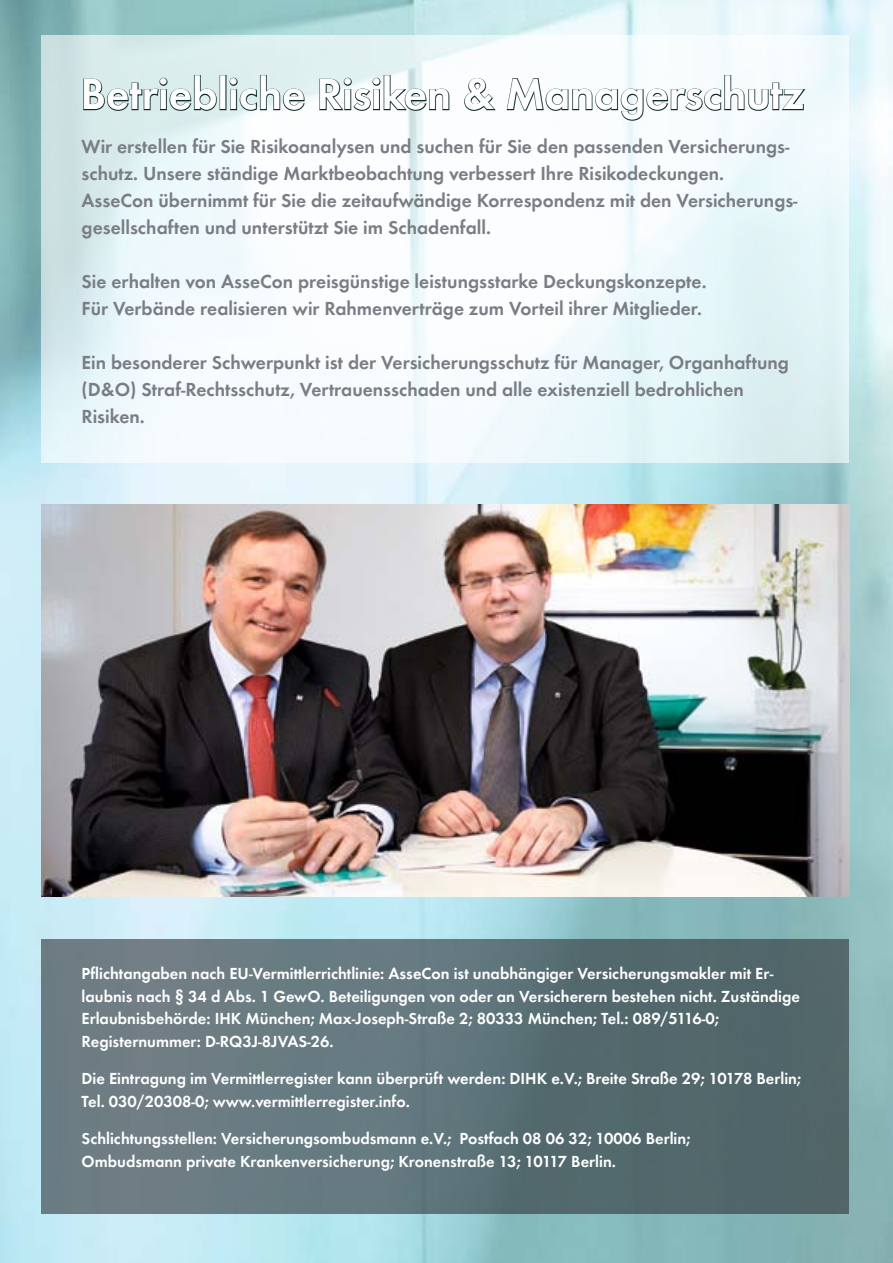
<style>
.page{position:relative;width:893px;height:1263px;background:#fff}
.page>*{position:absolute;margin:0;border:0;box-sizing:border-box;transform-origin:0 0}
.t1{font:600 45px "Futura T";color:#fff}
.t2{font:600 19.5px/27px "Futura T";color:#7a7d84}
.t3{font:600 16.5px/22.5px "Futura T";color:#fff}
</style>
<div class="page">
<img style="left:0;top:0;width:893px;height:1263px">
<div style="left:41px;top:939px;width:808px;height:274px;background:linear-gradient(to right,#73838a,#4b6366)"></div>
<svg style="left:41px;top:35px;width:808px;height:427px"></svg>
<svg style="left:82px;top:74px;width:136px;height:38px;background:#adc1c2"></svg>
<div style="left:220px;top:75px;width:6px;height:35px;border:2px solid #102a2c"></div>
<svg style="left:229px;top:74px;width:77px;height:38px;background:#b5c7c7"></svg>
<svg style="left:319px;top:74px;width:131px;height:38px"></svg>
<svg style="left:463px;top:77px;width:34px;height:35px"></svg>
<svg style="left:506px;top:74px;width:300px;height:47px"></svg>
<img style="left:42px;top:504px;width:807px;height:392px">
<h1 class="t1" style="left:81px;top:68px;width:725px">Betriebliche Risiken &amp; Managerschutz</h1>
<p class="t2" style="left:82px;top:133px;width:718px">Wir erstellen für Sie Risikoanalysen und suchen für Sie den passenden Versicherungs&shy;schutz. Unsere ständige Marktbeobachtung verbessert Ihre Risikodeckungen.<br>AsseCon übernimmt für Sie die zeitaufwändige Korrespondenz mit den Versicherungs&shy;gesellschaften und unterstützt Sie im Schadenfall.</p>
<p class="t2" style="left:82px;top:268px;width:626px">Sie erhalten von AsseCon preisgünstige leistungsstarke Deckungskonzepte.<br>Für Verbände realisieren wir Rahmenverträge zum Vorteil ihrer Mitglieder.</p>
<p class="t2" style="left:82px;top:349px;width:709px">Ein besonderer Schwerpunkt ist der Versicherungsschutz für Manager, Organhaftung (D&amp;O) Straf-Rechtsschutz, Vertrauensschaden und alle existenziell bedrohlichen<br>Risiken.</p>
<p class="t3" style="left:82px;top:962px;width:720px">Pflichtangaben nach EU-Vermittlerrichtlinie: AsseCon ist unabhängiger Versicherungsmakler mit Er&shy;laubnis nach § 34 d Abs. 1 GewO. Beteiligungen von oder an Versicherern bestehen nicht. Zuständige Erlaubnisbehörde: IHK München; Max-Joseph-Straße 2; 80333 München; Tel.: 089/5116-0; Registernummer: D-RQ3J-8JVAS-26.</p>
<p class="t3" style="left:82px;top:1067px;width:721px">Die Eintragung im Vermittlerregister kann überprüft werden: DIHK e.V.; Breite Straße 29; 10178 Berlin;<br>Tel. 030/20308-0; www.vermittlerregister.info.</p>
<p class="t3" style="left:82px;top:1127px;width:610px">Schlichtungsstellen: Versicherungsombudsmann e.V.; Postfach 08 06 32; 10006 Berlin;<br>Ombudsmann private Krankenversicherung; Kronenstraße 13; 10117 Berlin.</p>
</div>
